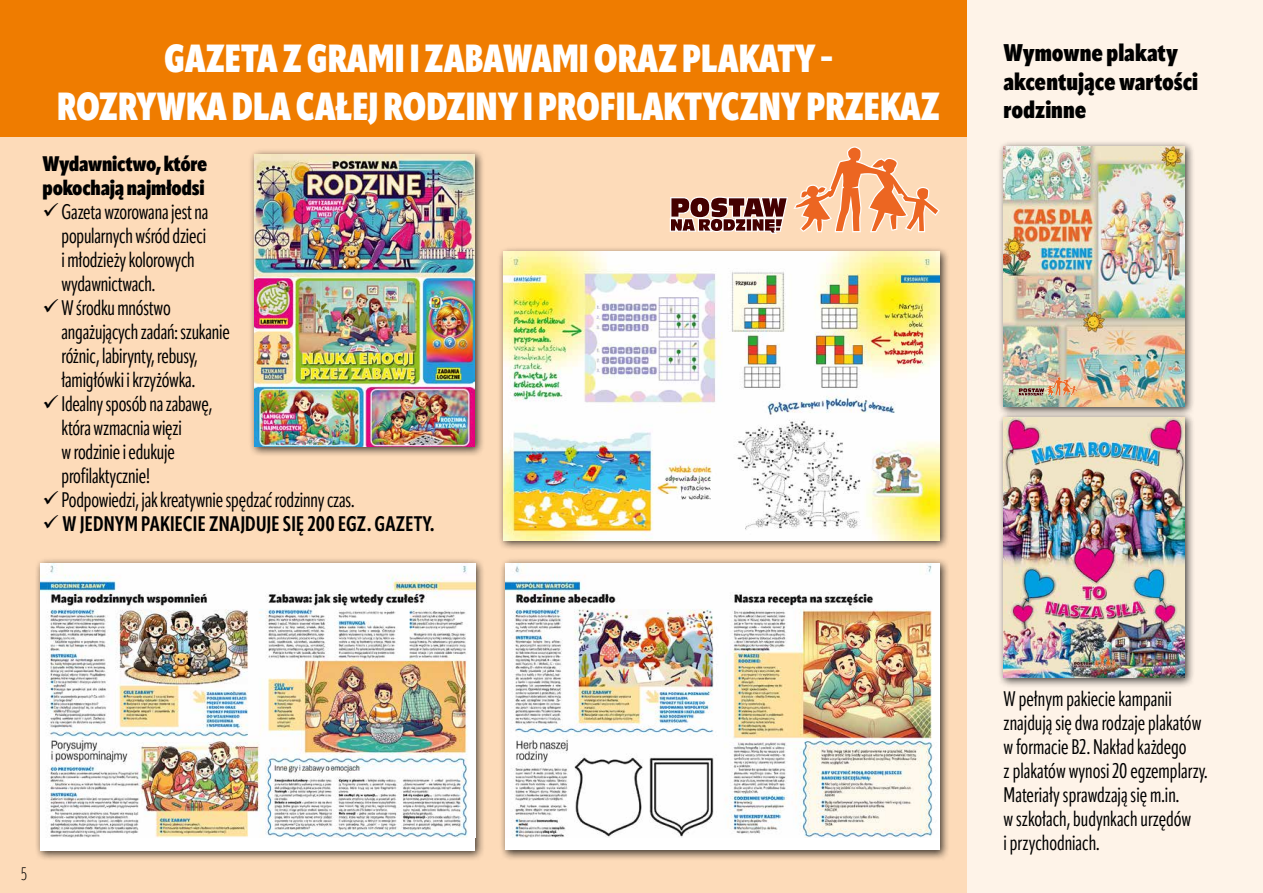
<style>
.page{position:relative;width:1263px;height:893px;background:#fddbb9}
.page>*{position:absolute;margin:0;border:0;box-sizing:border-box;transform-origin:0 0}
.t1{font:800 39px "Apparat Extra Cond";color:#fff;scale:.92 1}
.t2{font:800 24px/28.8px "Apparat Extra Cond";color:#000}
.t3{font:21px/24px "Apparat Extra Cond";letter-spacing:-.01em;color:#000}
.t4{font:700 21px "Apparat Extra Cond";letter-spacing:.01em;color:#000}
.t5{font:800 21px/24px "Apparat Extra Cond";letter-spacing:-.01em;color:#000}
.t6{font:300 18px "Apparat Extra Cond";color:#000}
</style>
<div class="page">
<div style="left:0;top:0;width:1263px;height:136px;background:#ef7c00"></div>
<div style="left:967px;top:0;width:296px;height:893px;background:#fef3e8"></div>
<div style="left:997px;top:140px;width:198px;height:277px;background:#000;opacity:.75"></div>
<img style="left:1003px;top:146px;width:182px;height:261px">
<svg style="left:1018px;top:377px;width:60px;height:19px"></svg>
<div style="left:997px;top:411px;width:198px;height:277px;background:#000;opacity:.75"></div>
<img style="left:1003px;top:417px;width:182px;height:261px">
<div style="left:498px;top:246px;width:452px;height:304px;background:#000;opacity:.75"></div>
<img style="left:504px;top:252px;width:436px;height:288px">
<div style="left:499px;top:557px;width:451px;height:304px;background:#000;opacity:.75"></div>
<div style="left:505px;top:563px;width:435px;height:287px;background:#fff"></div>
<img style="left:505px;top:563px;width:428px;height:275px">
<div style="left:35px;top:557px;width:450px;height:304px;background:#000;opacity:.75"></div>
<div style="left:41px;top:563px;width:434px;height:287px;background:#fff"></div>
<img style="left:41px;top:563px;width:434px;height:274px">
<div style="left:248px;top:149px;width:237px;height:308px;background:#000;opacity:.75"></div>
<img style="left:254px;top:155px;width:221px;height:291px">
<svg style="left:670px;top:146px;width:270px;height:88px"></svg>
<h1 class="t1" style="left:164px;top:35px;width:44px">GAZETA</h1>
<h1 class="t1" style="left:283px;top:35px;width:48px">Z GRAMI</h1>
<h1 class="t1" style="left:410px;top:35px;width:40px">IZABAWAMI</h1>
<h1 class="t1" style="left:594px;top:35px;width:24px">ORAZ</h1>
<h1 class="t1" style="left:682px;top:35px;width:22px">PLAKATY</h1>
<h1 class="t1" style="left:821px;top:35px;width:15px">–</h1>
<h1 class="t1" style="left:57px;top:83px;width:24px">ROZRYWKA</h1>
<h1 class="t1" style="left:232px;top:83px;width:88px">DLA CAŁEJ</h1>
<h1 class="t1" style="left:384px;top:83px;width:22px">RODZINY</h1>
<h1 class="t1" style="left:523px;top:83px;width:38px">IPROFILAKTYCZNY</h1>
<h1 class="t1" style="left:806px;top:83px;width:22px">PRZEKAZ</h1>
<p class="t5" style="left:43px;top:152px;width:166px">WYDAWNICTWO, KTÓRE<br>POKOCHAJĄ NAJMŁODSI</p>
<p class="t3" style="left:62px;top:199px;width:148px;text-indent:-19px">✓Gazeta wzorowana jest na popularnych wśród dzieci i młodzieży kolorowych wydawnictwach.</p>
<p class="t3" style="left:62px;top:295px;width:170px;text-indent:-19px">✓W środku mnóstwo angażujących zadań: szukanie różnic, labirynty, rebusy, łamigłówki i krzyżówka.</p>
<p class="t3" style="left:62px;top:391px;width:152px;text-indent:-19px">✓Idealny sposób na zabawę, która wzmacnia więzi<br>w rodzinie i edukuje profilaktycznie!</p>
<p class="t3" style="left:43px;top:487px;width:313px">✓Podpowiedzi, jak kreatywnie spędzać rodzinny czas.</p>
<p class="t4" style="left:43px;top:511px;width:393px">✓ W JEDNYM PAKIECIE ZNAJDUJE SIĘ 200 EGZ. GAZETY.</p>
<p class="t6" style="left:21px;top:863px;width:7px">5</p>
<p class="t2" style="left:1003px;top:38px;width:196px">WYMOWNE PLAKATY<br>AKCENTUJĄCE WARTOŚCI<br>RODZINNE</p>
<p class="t3" style="left:1003px;top:687px;width:205px">W pełnym pakiecie kampanii znajdują się dwa rodzaje plakatów w formacie B2. Nakład każdego<br>z plakatów wynosi 20 egzemplarzy.<br>Materiały sprawdzają się m.in.<br>w szkołach, budynkach urzędów<br>i przychodniach.</p>
</div>
